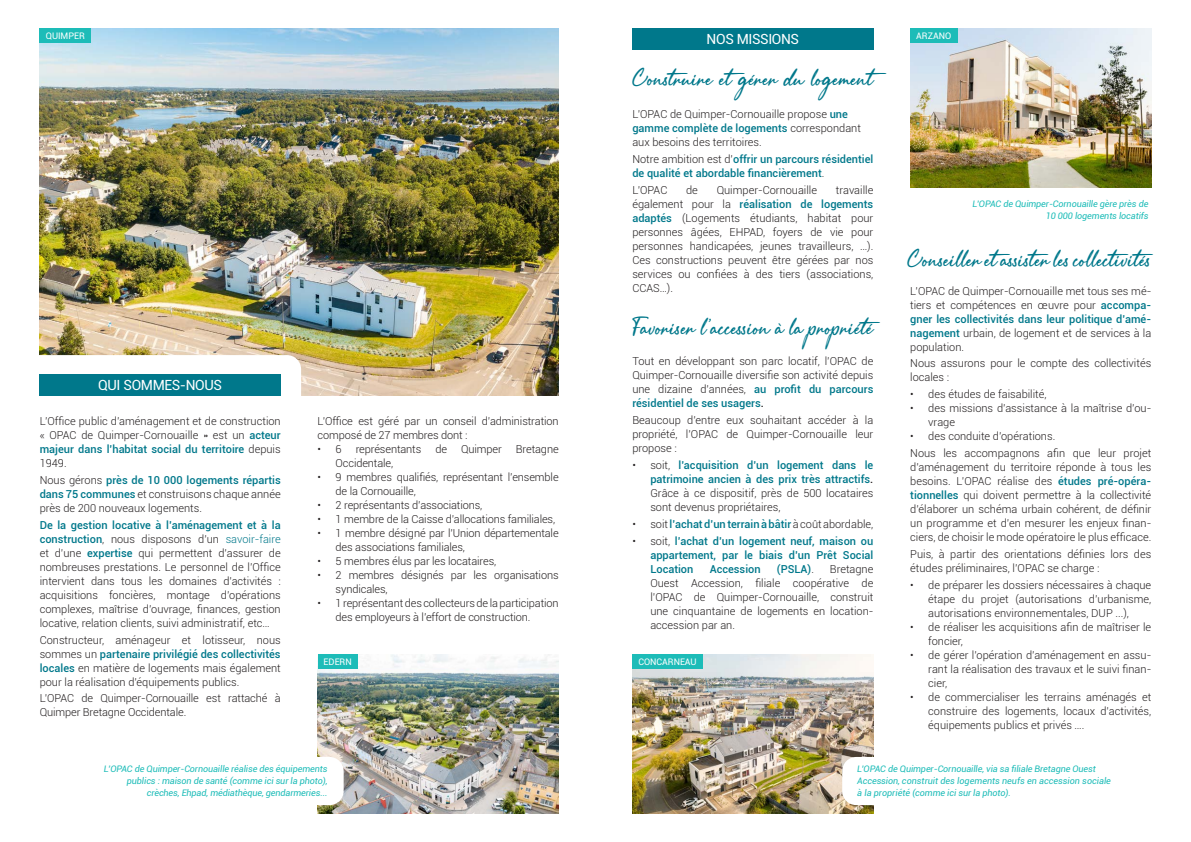
<style>
.page{position:relative;width:1191px;height:842px;background:#fff}
.page>*{position:absolute;margin:0;border:0;box-sizing:border-box;transform-origin:0 0}
.t1{font:22px "Manta Style Script DEMO";color:#00788b}
.t2{font:14px "Roboto";letter-spacing:-.025em;color:#fff}
.t3{font:300 11px/14px "Roboto";color:#231f20;text-align:justify}
.t4{font:500 11px/14px "Roboto";color:#00788b}
.t5{font:italic 9px/12px "Roboto";letter-spacing:-.01em;color:#1dbcb8;text-align:right}
.t6{font:9px "Roboto";color:#fff}
.s1{font-weight:500;color:#00788b}
.s2{color:#00788b}
.s3{font-weight:300;color:#231f20}
.s4{font-weight:500}
</style>
<div class="page">
<img style="left:317px;top:655px;width:241px;height:159px">
<img style="left:910px;top:28px;width:241px;height:159px">
<img style="left:632px;top:655px;width:241px;height:159px">
<div style="left:68px;top:757px;width:276px;height:48px;background:#fff;border-radius:14px"></div>
<img style="left:40px;top:28px;width:518px;height:367px">
<div style="left:20px;top:355px;width:281px;height:101px;background:#fff;border-radius:14px"></div>
<div style="left:40px;top:374px;width:241px;height:21px;background:#00788b"></div>
<div style="left:632px;top:28px;width:241px;height:22px;background:#00788b"></div>
<div style="left:842px;top:757px;width:295px;height:48px;background:#fff;border-radius:14px"></div>
<div style="left:910px;top:28px;width:48px;height:15px;background:#1dbcb8"></div>
<div style="left:632px;top:655px;width:71px;height:14px;background:#1dbcb8"></div>
<div style="left:317px;top:655px;width:40px;height:14px;background:#1dbcb8"></div>
<div style="left:40px;top:28px;width:51px;height:15px;background:#1dbcb8"></div>
<p class="t6" style="left:46px;top:29px;width:41px">QUIMPER</p>
<p class="t2" style="left:98px;top:375px;width:125px">QUI SOMMES-NOUS</p>
<p class="t3" style="left:40px;top:414px;width:242px">L’Office public d’aménagement et de construction « OPAC de Quimper-Cornouaille » est un <span class="s1">acteur majeur dans l’habitat social du territoire</span> depuis 1949.</p>
<p class="t3" style="left:40px;top:473px;width:242px">Nous gérons <span class="s1">près de 10 000 logements répartis dans 75 communes</span> et construisons chaque année près de 200 nouveaux logements.</p>
<p class="t3" style="left:40px;top:517px;width:242px"><span class="s1">De la gestion locative à l’aménagement et à la construction</span>, nous disposons d’un <span class="s2">savoir-faire </span>et d’une <span class="s1">expertise</span> qui permettent d’assurer de nombreuses prestations. Le personnel de l’Office intervient dans tous les domaines d’activités : acquisitions foncières, montage d’opérations complexes, maîtrise d’ouvrage, finances, gestion locative, relation clients, suivi administratif, etc…</p>
<p class="t3" style="left:40px;top:632px;width:242px">Constructeur, aménageur et lotisseur, nous sommes un <span class="s1">partenaire privilégié des collectivités locales</span> en matière de logements mais également pour la réalisation d’équipements publics.</p>
<p class="t3" style="left:40px;top:691px;width:243px">L’OPAC de Quimper-Cornouaille est rattaché à<br>Quimper Bretagne Occidentale.</p>
<p class="t2" style="left:706px;top:29px;width:94px">NOS MISSIONS</p>
<h1 class="t1" style="left:632px;top:64px;width:257px">Construire etgérer du logement</h1>
<p class="t3" style="left:632px;top:107px;width:230px;text-align:left">L’OPAC de Quimper-Cornouaille propose <span class="s1">une gamme complète de logements</span> correspondant aux besoins des territoires.</p>
<p class="t4" style="left:632px;top:152px;width:242px"><span class="s3">Notre ambition est d’</span>offrir un parcours résidentiel de qualité et abordable financièrement<span class="s3">.</span></p>
<p class="t3" style="left:632px;top:182px;width:37px">L’OPAC</p>
<p class="t3" style="left:686px;top:182px;width:13px">de</p>
<p class="t3" style="left:716px;top:182px;width:102px">Quimper-Cornouaille</p>
<p class="t3" style="left:632px;top:182px;width:242px;text-indent:203px">travaille également pour la <span class="s1">réalisation de logements adaptés</span> (Logements étudiants, habitat pour personnes âgées, EHPAD, foyers de vie pour personnes handicapées, jeunes travailleurs, …).<br>Ces constructions peuvent être gérées par nos services ou confiées à des tiers (associations, CCAS…).</p>
<p class="t3" style="left:317px;top:414px;width:243px">L’Office est géré par un conseil d’administration composé de 27 membres dont :</p>
<p class="t3" style="left:317px;top:442px;width:26px">• 6</p>
<p class="t3" style="left:356px;top:442px;width:67px">représentants</p>
<p class="t3" style="left:435px;top:442px;width:13px">de</p>
<p class="t3" style="left:461px;top:442px;width:42px">Quimper</p>
<p class="t3" style="left:516px;top:442px;width:44px">Bretagne</p>
<p class="t3" style="left:335px;top:456px;width:59px">Occidentale,</p>
<p class="t3" style="left:335px;top:470px;width:224px;text-indent:-18px">• 9 membres qualifiés, représentant l’ensemble de la Cornouaille,</p>
<p class="t3" style="left:317px;top:498px;width:166px">• 2 représentants d’associations,</p>
<p class="t3" style="left:317px;top:512px;width:239px">• 1 membre de la Caisse d’allocations familiales,</p>
<p class="t3" style="left:335px;top:526px;width:225px;text-indent:-18px">• 1 membre désigné par l’Union départementale des associations familiales,</p>
<p class="t3" style="left:317px;top:554px;width:180px">• 5 membres élus par les locataires,</p>
<p class="t3" style="left:335px;top:568px;width:224px;text-indent:-18px">• 2 membres désignés par les organisations syndicales,</p>
<p class="t3" style="left:335px;top:596px;width:225px;text-indent:-18px">• 1 représentant des collecteurs de la participation des employeurs à l’effort de construction.</p>
<h1 class="t1" style="left:632px;top:314px;width:251px">Favoriser l’accession à la propriété</h1>
<p class="t3" style="left:632px;top:354px;width:242px">Tout en développant son parc locatif, l’OPAC de Quimper-Cornouaille diversifie son activité depuis une dizaine d’années, <span class="s1">au profit du parcours résidentiel de ses usagers</span><span class="s4">.</span></p>
<p class="t3" style="left:632px;top:413px;width:242px">Beaucoup d’entre eux souhaitant accéder à la propriété, l’OPAC de Quimper-Cornouaille leur propose :</p>
<p class="t3" style="left:650px;top:458px;width:224px;text-indent:-18px">• soit, <span class="s1">l’acquisition d’un logement dans le patrimoine ancien à des prix très attractifs</span><span class="s4">.<br></span>Grâce à ce dispositif, près de 500 locataires sont devenus propriétaires,</p>
<p class="t4" style="left:632px;top:517px;width:242px"><span class="s3">• soit</span> l’achat d’un terrain à bâtir <span class="s3">à coût abordable,</span></p>
<p class="t4" style="left:650px;top:533px;width:224px;text-align:justify;text-indent:-18px"><span class="s3">• soit,</span> l’achat d’un logement neuf, maison ou appartement, par le biais d’un Prêt Social Location</p>
<p class="t4" style="left:709px;top:561px;width:52px">Accession</p>
<p class="t4" style="left:777px;top:561px;width:39px">(PSLA)<span class="s3">.</span></p>
<p class="t3" style="left:650px;top:561px;width:224px;text-indent:179px">Bretagne Ouest Accession, filiale coopérative de l’OPAC de Quimper-Cornouaille, construit une cinquantaine de logements en location&shy;accession par an.</p>
<p class="t6" style="left:324px;top:656px;width:30px">EDERN</p>
<p class="t6" style="left:638px;top:656px;width:60px">CONCARNEAU</p>
<p class="t6" style="left:916px;top:29px;width:37px">ARZANO</p>
<p class="t5" style="left:972px;top:198px;width:177px">L’OPAC de Quimper-Cornouaille gère près de<br>10 000 logements locatifs</p>
<h1 class="t1" style="left:907px;top:245px;width:249px">Conseiller etassister les collectivités</h1>
<p class="t3" style="left:910px;top:283px;width:242px">L’OPAC de Quimper-Cornouaille met tous ses mé&shy;tiers et compétences en œuvre pour <span class="s1">accompa&shy;gner les collectivités dans leur politique d’amé&shy;nagement</span> urbain, de logement et de services à la population.</p>
<p class="t3" style="left:910px;top:356px;width:242px">Nous assurons pour le compte des collectivités locales :</p>
<p class="t3" style="left:910px;top:387px;width:138px">• des études de faisabilité,</p>
<p class="t3" style="left:928px;top:401px;width:224px;text-indent:-18px">• des missions d’assistance à la maîtrise d’ou&shy;vrage</p>
<p class="t3" style="left:910px;top:428px;width:242px;line-height:16.8px">• des conduite d’opérations.<br>Nous les accompagnons afin que leur projet</p>
<p class="t3" style="left:910px;top:460px;width:242px">d’aménagement du territoire réponde à tous les besoins. L’OPAC réalise des <span class="s1">études pré-opéra&shy;tionnelles</span> qui doivent permettre à la collectivité d’élaborer un schéma urbain cohérent, de définir un programme et d’en mesurer les enjeux finan&shy;ciers, de choisir le mode opératoire le plus efficace.</p>
<p class="t3" style="left:910px;top:547px;width:242px">Puis, à partir des orientations définies lors des études préliminaires, l’OPAC se charge :</p>
<p class="t3" style="left:928px;top:577px;width:224px;text-indent:-18px">• de préparer les dossiers nécessaires à chaque étape du projet (autorisations d’urbanisme, autorisations environnementales, DUP ...),</p>
<p class="t3" style="left:928px;top:619px;width:224px;text-indent:-18px">• de réaliser les acquisitions afin de maîtriser le foncier,</p>
<p class="t3" style="left:928px;top:647px;width:224px;text-indent:-18px">• de gérer l’opération d’aménagement en assu&shy;rant la réalisation des travaux et le suivi finan&shy;cier,</p>
<p class="t3" style="left:928px;top:689px;width:224px;text-indent:-18px">• de commercialiser les terrains aménagés et construire des logements, locaux d’activités, équipements publics et privés ….</p>
<p class="t5" style="left:104px;top:763px;width:225px">L’OPAC de Quimper-Cornouaille réalise des équipements publics : maison de santé (comme ici sur la photo), crèches, Ehpad, médiathèque, gendarmeries...</p>
<p class="t5" style="left:857px;top:763px;width:255px;text-align:left">L’OPAC de Quimper-Cornouaille, via sa filiale Bretagne Ouest<br>Accession, construit des logements neufs en accession sociale à la propriété (comme ici sur la photo).</p>
</div>
